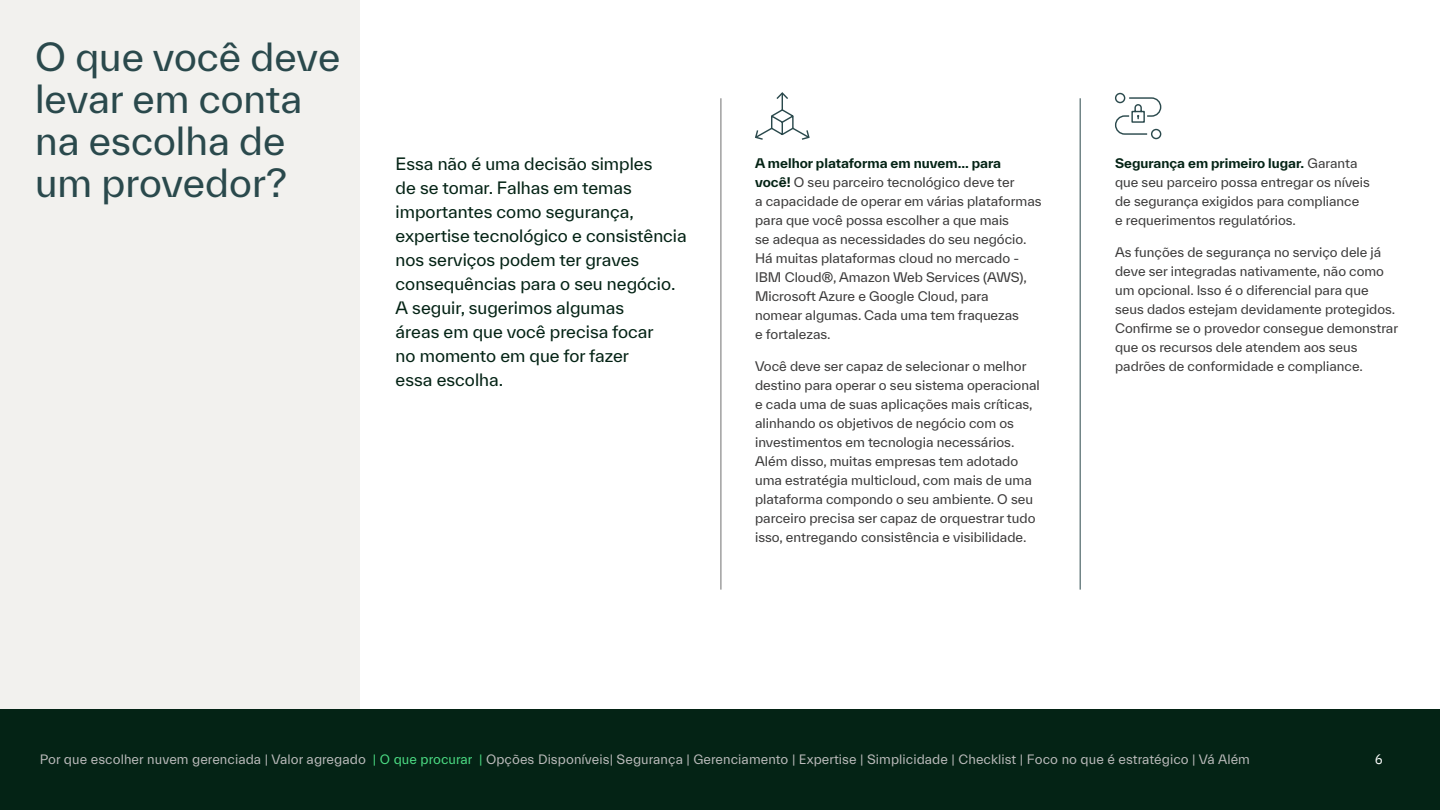
<style>
.page{position:relative;width:1440px;height:810px;background:#fff}
.page>*{position:absolute;margin:0;border:0;box-sizing:border-box;transform-origin:0 0}
.t1{font:37.5px/42px "TWK Everett";color:#2a494c}
.t2{font:16.5px/24px "TWK Everett";color:#042315}
.t3{font:13.8px "Everett";letter-spacing:.005em;color:#bbb}
.t4{font:13.65px "IBM Plex Sans";color:#fff}
.t5{font:12.9px/19px "TWK Everett";color:#3d3c3c}
.t6{font:12.75px/18.9px "TWK Everett";color:#3d3c3c}
.s1{font-weight:700;color:#042315}
.s2{color:#4cdd84}
</style>
<div class="page">
<div style="left:0;top:0;width:360px;height:710px;background:#f2f1ee"></div>
<div style="left:0;top:710px;width:1440px;height:100px;background:#042315"></div>
<hr style="left:720px;top:98px;width:1px;height:492px;background:#6f6f6f">
<hr style="left:1080px;top:98px;width:1px;height:492px;background:#2a494c">
<svg style="left:1115px;top:92px;width:47px;height:48px"></svg>
<svg style="left:755px;top:92px;width:55px;height:48px"></svg>
<h1 class="t1" style="left:35px;top:36px;width:307px">O que você deve levar em conta na escolha de um provedor?</h1>
<p class="t2" style="left:396px;top:152px;width:293px">Essa não é uma decisão simples<br>de se tomar. Falhas em temas importantes como segurança, expertise tecnológico e consistência nos serviços podem ter graves consequências para o seu negócio.<br>A seguir, sugerimos algumas<br>áreas em que você precisa focar<br>no momento em que for fazer<br>essa escolha.</p>
<p class="t5" style="left:755px;top:153px;width:288px"><span class="s1">A melhor plataforma em nuvem... para<br>você!</span> O seu parceiro tecnológico deve ter<br>a capacidade de operar em várias plataformas para que você possa escolher a que mais<br>se adequa as necessidades do seu negócio.<br>Há muitas plataformas cloud no mercado - IBM Cloud®, Amazon Web Services (AWS), Microsoft Azure e Google Cloud, para<br>nomear algumas. Cada uma tem fraquezas<br>e fortalezas.</p>
<p class="t5" style="left:755px;top:357px;width:286px">Você deve ser capaz de selecionar o melhor destino para operar o seu sistema operacional e cada uma de suas aplicações mais críticas, alinhando os objetivos de negócio com os investimentos em tecnologia necessários.<br>Além disso, muitas empresas tem adotado uma estratégia multicloud, com mais de uma plataforma compondo o seu ambiente. O seu parceiro precisa ser capaz de orquestrar tudo isso, entregando consistência e visibilidade.</p>
<p class="t6" style="left:1115px;top:154px;width:256px"><span class="s1">Segurança em primeiro lugar.</span> Garanta que seu parceiro possa entregar os níveis de segurança exigidos para compliance e requerimentos regulatórios.</p>
<p class="t6" style="left:1115px;top:243px;width:284px">As funções de segurança no serviço dele já deve ser integradas nativamente, não como um opcional. Isso é o diferencial para que seus dados estejam devidamente protegidos.<br>Confirme se o provedor consegue demonstrar que os recursos dele atendem aos seus padrões de conformidade e compliance.</p>
<p class="t3" style="left:40px;top:752px;width:1211px">Por que escolher nuvem gerenciada | Valor agregado <span class="s2">| O que procurar |</span> Opções Disponíveis| Segurança | Gerenciamento | Expertise | Simplicidade | Checklist | Foco no que é estratégico | Vá Além</p>
<p class="t4" style="left:1375px;top:749px;width:10px">6</p>
</div>
